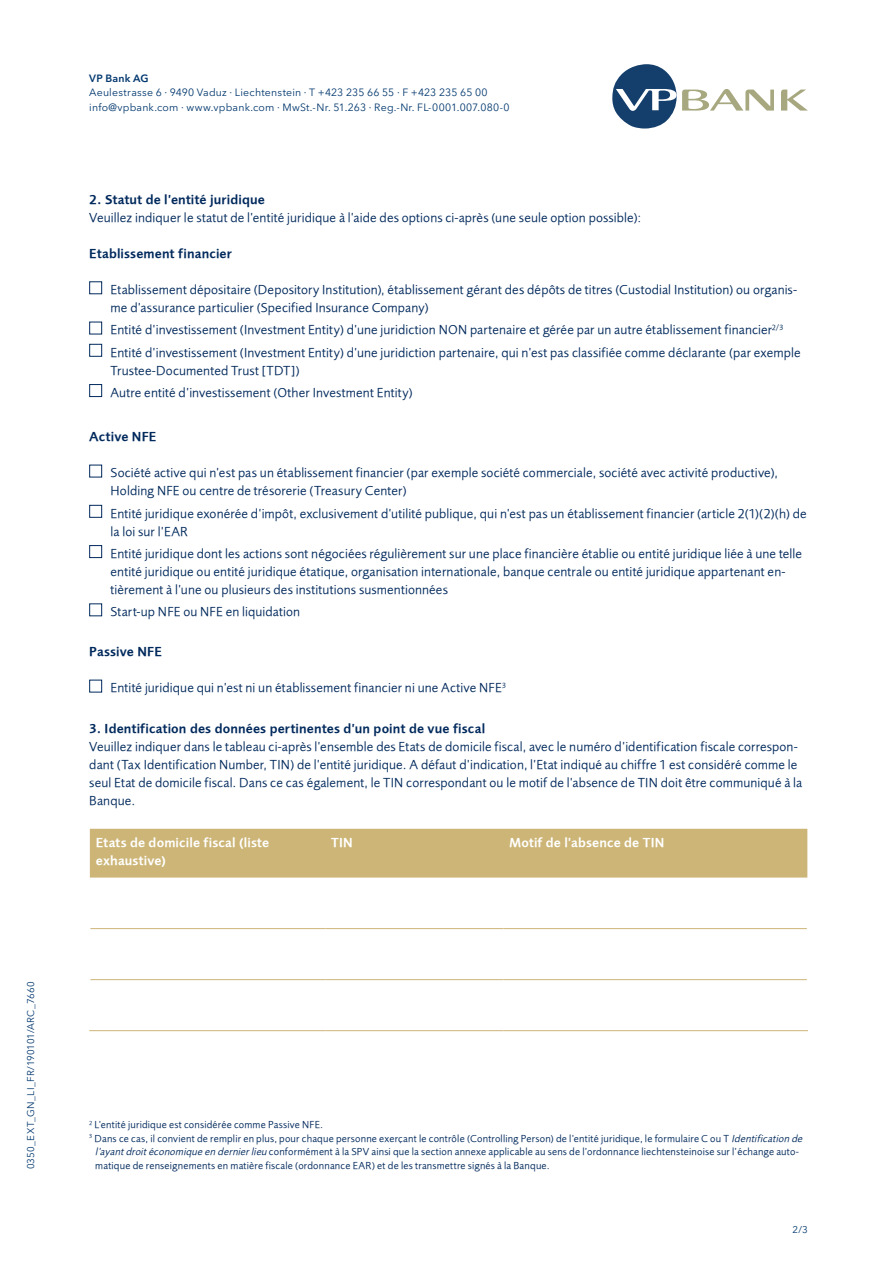
<style>
.page{position:relative;width:893px;height:1263px;background:#fff}
.page>*{position:absolute;margin:0;border:0;box-sizing:border-box;transform-origin:0 0}
.Checkbox_2-_3-_6-spa{font:13.5px/18px "VP Bank";letter-spacing:.01em;color:#00295c}
.Fliesstext{font:13.5px/18px "VP Bank";letter-spacing:.01em;color:#00295c}
.Titel_2{font:600 13.5px "VP Bank";letter-spacing:.01em;color:#00295c}
.Fliesstext-2{font:600 13.5px/18px "VP Bank";letter-spacing:.01em;color:#fff}
.Fliesstext-3{font:600 13.5px "VP Bank";letter-spacing:.01em;color:#00295c}
.Fliesstext-4{font:10.5px/13.5px "VP Bank";letter-spacing:.02em;color:#00295c;text-align:center}
.t1{font:10.5px/14.2px "VP Next";letter-spacing:.02em;color:#00376e}
.t2{font:600 10.5px "VP Next";letter-spacing:.025em;color:#00376e}
.t3{font:9.75px "VP Next";letter-spacing:.02em;color:#00376e}
.s1{font-style:italic}
</style>
<div class="page">
<div style="left:89px;top:281px;width:13px;height:13px;border:1px solid #00295c"></div>
<div style="left:89px;top:322px;width:13px;height:12px;border:1px solid #00295c"></div>
<div style="left:89px;top:344px;width:13px;height:13px;border:1px solid #00295c"></div>
<div style="left:89px;top:384px;width:13px;height:13px;border:1px solid #00295c"></div>
<div style="left:89px;top:465px;width:13px;height:12px;border:1px solid #00295c"></div>
<div style="left:89px;top:505px;width:13px;height:13px;border:1px solid #00295c"></div>
<div style="left:89px;top:545px;width:13px;height:13px;border:1px solid #00295c"></div>
<div style="left:89px;top:603px;width:13px;height:13px;border:1px solid #00295c"></div>
<div style="left:89px;top:680px;width:13px;height:12px;border:1px solid #00295c"></div>
<div style="left:90px;top:829px;width:717px;height:48px;background:#ccb576"></div>
<hr style="left:90px;top:928px;width:235px;height:1px;background:#ccb576">
<hr style="left:325px;top:928px;width:178px;height:1px;background:#ccb576">
<hr style="left:503px;top:928px;width:304px;height:1px;background:#ccb576">
<hr style="left:90px;top:979px;width:235px;height:1px;background:#ccb576">
<hr style="left:325px;top:979px;width:178px;height:1px;background:#ccb576">
<hr style="left:503px;top:979px;width:304px;height:1px;background:#ccb576">
<hr style="left:89px;top:1030px;width:236px;height:1px;background:#ccb576">
<hr style="left:325px;top:1030px;width:178px;height:1px;background:#ccb576">
<hr style="left:503px;top:1030px;width:305px;height:1px;background:#ccb576">
<svg style="left:781px;top:90px;width:27px;height:21px"></svg>
<svg style="left:612px;top:64px;width:162px;height:65px"></svg>
<p class="t3" style="left:25px;top:1169px;width:190px;rotate:-90deg">0350_EXT_GN_LI_FR/190101/ARC_7660</p>
<p class="t2" style="left:89px;top:72px;width:61px">VP Bank AG</p>
<p class="t1" style="left:89px;top:86px;width:422px">Aeulestrasse 6 · 9490 Vaduz · Liechtenstein · T +423 235 66 55 · F +423 235 65 00 info@vpbank.com · www.vpbank.com · MwSt.-Nr. 51.263 · Reg.-Nr. FL-0001.007.080-0</p>
<p class="Titel_2" style="left:89px;top:192px;width:177px">2. Statut de l’entité juridique</p>
<p class="Fliesstext" style="left:89px;top:209px;width:553px">Veuillez indiquer le statut de l’entité juridique à l’aide des options ci-après (une seule option possible):</p>
<p class="Fliesstext-3" style="left:89px;top:246px;width:144px">Etablissement financier</p>
<p class="Checkbox_2-_3-_6-spa" style="left:111px;top:281px;width:688px">Etablissement dépositaire (Depository Institution), établissement gérant des dépôts de titres (Custodial Institution) ou organis&shy;me d’assurance particulier (Specified Insurance Company)</p>
<p class="Checkbox_2-_3-_6-spa" style="left:111px;top:321px;width:674px">Entité d’investissement (Investment Entity) d’une juridiction NON partenaire et gérée par un autre établissement financier<sup>2/3</sup></p>
<p class="Checkbox_2-_3-_6-spa" style="left:111px;top:343px;width:692px">Entité d’investissement (Investment Entity) d’une juridiction partenaire, qui n’est pas classifiée comme déclarante (par exemple<br>Trustee-Documented Trust [TDT])</p>
<p class="Checkbox_2-_3-_6-spa" style="left:111px;top:383px;width:304px">Autre entité d’investissement (Other Investment Entity)</p>
<p class="Fliesstext-3" style="left:89px;top:429px;width:69px">Active NFE</p>
<p class="Checkbox_2-_3-_6-spa" style="left:111px;top:464px;width:669px">Société active qui n’est pas un établissement financier (par exemple société commerciale, société avec activité productive),<br>Holding NFE ou centre de trésorerie (Treasury Center)</p>
<p class="Checkbox_2-_3-_6-spa" style="left:111px;top:504px;width:698px">Entité juridique exonérée d’impôt, exclusivement d’utilité publique, qui n’est pas un établissement financier (article 2(1)(2)(h) de la loi sur l’EAR</p>
<p class="Checkbox_2-_3-_6-spa" style="left:111px;top:544px;width:693px">Entité juridique dont les actions sont négociées régulièrement sur une place financière établie ou entité juridique liée à une telle entité juridique ou entité juridique étatique, organisation internationale, banque centrale ou entité juridique appartenant en&shy;tièrement à l’une ou plusieurs des institutions susmentionnées</p>
<p class="Checkbox_2-_3-_6-spa" style="left:111px;top:603px;width:191px">Start-up NFE ou NFE en liquidation</p>
<p class="Fliesstext-3" style="left:89px;top:644px;width:74px">Passive NFE</p>
<p class="Checkbox_2-_3-_6-spa" style="left:111px;top:679px;width:397px">Entité juridique qui n’est ni un établissement financier ni une Active NFE<sup>3</sup></p>
<p class="Titel_2" style="left:89px;top:720px;width:397px">3. Identification des données pertinentes d’un point de vue fiscal</p>
<p class="Fliesstext" style="left:89px;top:737px;width:714px">Veuillez indiquer dans le tableau ci-après l’ensemble des Etats de domicile fiscal, avec le numéro d’identification fiscale correspon&shy;dant (Tax Identification Number, TIN) de l’entité juridique. A défaut d’indication, l’Etat indiqué au chiffre 1 est considéré comme le seul Etat de domicile fiscal. Dans ce cas également, le TIN correspondant ou le motif de l’absence de TIN doit être communiqué à la Banque.</p>
<p class="Fliesstext-2" style="left:96px;top:833px;width:175px">Etats de domicile fiscal (liste exhaustive)</p>
<p class="Fliesstext-2" style="left:331px;top:833px;width:23px">TIN</p>
<p class="Fliesstext-2" style="left:509px;top:833px;width:156px">Motif de l’absence de TIN</p>
<p class="Fliesstext-4" style="left:89px;top:1118px;width:235px"><sup>2</sup> L’entité juridique est considérée comme Passive NFE.</p>
<p class="Fliesstext-4" style="left:89px;top:1131px;width:717px"><sup>3</sup> Dans ce cas, il convient de remplir en plus, pour chaque personne exerçant le contrôle (Controlling Person) de l’entité juridique, le formulaire C ou T <span class="s1">Identification de l’ayantdroitéconomique en dernierlieu</span> conformément à la SPV ainsi que la section annexe applicable au sens de l’ordonnance liechtensteinoise sur l’échange auto-</p>
<p class="Fliesstext-4" style="left:95px;top:1158px;width:456px">matique de renseignements en matière fiscale (ordonnance EAR) et de les transmettre signés à la Banque.</p>
<p class="t3" style="left:792px;top:1224px;width:17px">2/3</p>
</div>
